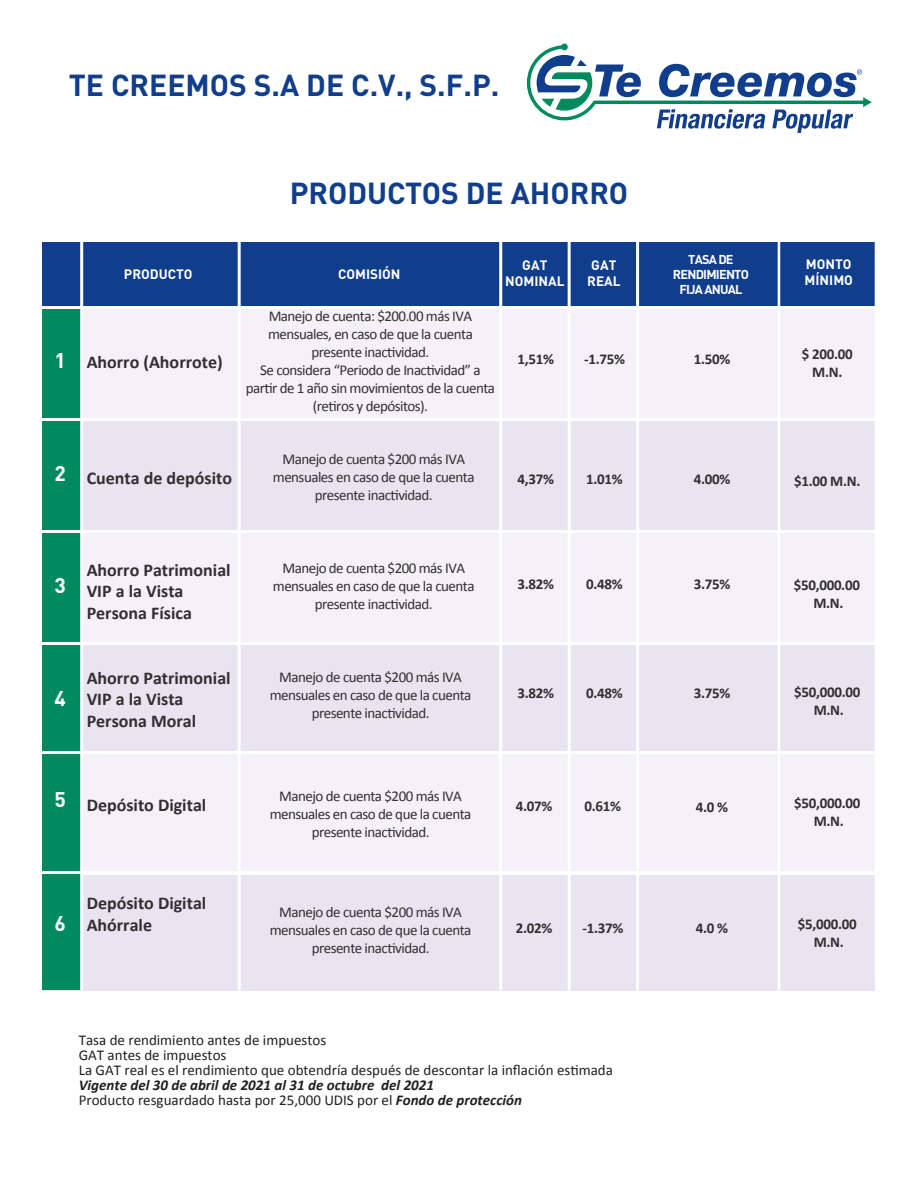
<style>
.page{position:relative;width:918px;height:1188px;background:#fff}
.page>*{position:absolute;margin:0;border:0;box-sizing:border-box;transform-origin:0 0}
.t1{font:700 30px "DIN";color:#103d8c}
.t2{font:700 21px "DIN";color:#fff}
.t3{font:700 18px/21.6px "Calibri";color:#312f30}
.t4{font:15px/18px "Calibri";letter-spacing:-.035em;color:#312f30;text-align:center}
.t5{font:700 15px/18px "Calibri";letter-spacing:-.02em;color:#312f30;text-align:center}
.t6{font:15px/15px "Calibri";color:#231f20}
.t7{font:italic 700 15px/15px "Calibri";color:#231f20}
.t8{font:700 13.5px/16.2px "DIN";color:#fff;text-align:center}
.t9{font:700 12.75px/15.3px "DIN";letter-spacing:-.06em;color:#fff;text-align:center}
.s1{font-weight:400;font-style:normal}
</style>
<div class="page">
<svg style="left:527px;top:43px;width:345px;height:90px"></svg>
<div style="left:42px;top:286px;width:834px;height:587px;background:#f5f1f8"></div>
<div style="left:42px;top:418px;width:832px;height:115px;background:#e8e5f1"></div>
<div style="left:42px;top:645px;width:832px;height:109px;background:#e8e5f1"></div>
<div style="left:42px;top:875px;width:832px;height:115px;background:#e8e5f1"></div>
<div style="left:42px;top:286px;width:40px;height:704px;background:#008a5e"></div>
<div style="left:42px;top:242px;width:834px;height:65px;background:#103d8c"></div>
<hr style="left:80px;top:191px;width:3px;height:799px;background:#fff">
<hr style="left:238px;top:191px;width:3px;height:799px;background:#fff">
<hr style="left:499px;top:191px;width:3px;height:799px;background:#fff">
<hr style="left:568px;top:191px;width:3px;height:799px;background:#fff">
<hr style="left:636px;top:191px;width:3px;height:799px;background:#fff">
<hr style="left:778px;top:191px;width:2px;height:799px;background:#fff">
<hr style="left:875px;top:191px;width:2px;height:786px;background:#fff">
<hr style="left:43px;top:306px;width:833px;height:3px;background:#fff">
<hr style="left:43px;top:418px;width:833px;height:3px;background:#fff">
<hr style="left:43px;top:530px;width:833px;height:3px;background:#fff">
<hr style="left:43px;top:642px;width:833px;height:3px;background:#fff">
<hr style="left:43px;top:751px;width:833px;height:2px;background:#fff">
<hr style="left:43px;top:871px;width:833px;height:3px;background:#fff">
<h1 class="t1" style="left:69px;top:66px;width:432px">TE CREEMOS S.A DE C.V., S.F.P.</h1>
<h1 class="t1" style="left:290px;top:174px;width:340px">PRODUCTOS DE AHORRO</h1>
<h2 class="t2" style="left:55px;top:347px;width:13px">1</h2>
<h2 class="t2" style="left:55px;top:460px;width:13px">2</h2>
<p class="t8" style="left:124px;top:265px;width:70px">PRODUCTO</p>
<p class="t8" style="left:338px;top:265px;width:64px">COMISIÓN</p>
<p class="t8" style="left:505px;top:256px;width:61px">GAT<br>NOMINAL</p>
<p class="t8" style="left:587px;top:256px;width:35px">GAT<br>REAL</p>
<p class="t9" style="left:673px;top:251px;width:78px">TASA DE<br>RENDIMIENTO<br>FIJA ANUAL</p>
<p class="t8" style="left:805px;top:255px;width:50px;text-align:left">MONTO<br>MÍNIMO</p>
<p class="t3" style="left:87px;top:351px;width:138px">Ahorro (Ahorrote)</p>
<p class="t3" style="left:87px;top:467px;width:147px">Cuenta de depósito</p>
<p class="t4" style="left:246px;top:306px;width:251px">Manejo de cuenta: $200.00 más IVA mensuales, en caso de que la cuenta presente inactividad.<br>Se considera “Periodo de Inactividad” a partir de 1 año sin movimientos de la cuenta (retiros y depósitos).</p>
<p class="t4" style="left:273px;top:449px;width:203px">Manejo de cuenta $200 más IVA mensuales en caso de que la cuenta presente inactividad.</p>
<p class="t5" style="left:518px;top:349px;width:38px">1,51%</p>
<p class="t5" style="left:518px;top:469px;width:38px">4,37%</p>
<p class="t5" style="left:584px;top:349px;width:42px">-1.75%</p>
<p class="t5" style="left:694px;top:349px;width:38px">1.50%</p>
<p class="t5" style="left:586px;top:469px;width:38px">1.01%</p>
<p class="t5" style="left:694px;top:469px;width:38px">4.00%</p>
<p class="t5" style="left:802px;top:345px;width:53px">$ 200.00<br>M.N.</p>
<p class="t5" style="left:794px;top:471px;width:68px">$1.00 M.N.</p>
<h2 class="t2" style="left:55px;top:572px;width:13px">3</h2>
<h2 class="t2" style="left:55px;top:685px;width:13px">4</h2>
<p class="t3" style="left:87px;top:558px;width:146px">Ahorro Patrimonial<br>VIP a la Vista<br>Persona Física</p>
<p class="t3" style="left:87px;top:666px;width:146px">Ahorro Patrimonial<br>VIP a la Vista<br>Persona Moral</p>
<p class="t4" style="left:273px;top:559px;width:203px">Manejo de cuenta $200 más IVA mensuales en caso de que la cuenta presente inactividad.</p>
<p class="t4" style="left:270px;top:668px;width:203px">Manejo de cuenta $200 más IVA mensuales en caso de que la cuenta presente inactividad.</p>
<p class="t5" style="left:517px;top:574px;width:38px">3.82%</p>
<p class="t5" style="left:586px;top:574px;width:38px">0.48%</p>
<p class="t5" style="left:694px;top:574px;width:38px">3.75%</p>
<p class="t5" style="left:517px;top:684px;width:38px">3.82%</p>
<p class="t5" style="left:586px;top:684px;width:38px">0.48%</p>
<p class="t5" style="left:694px;top:684px;width:38px">3.75%</p>
<p class="t5" style="left:794px;top:576px;width:68px">$50,000.00<br>M.N.</p>
<p class="t5" style="left:794px;top:683px;width:68px">$50,000.00<br>M.N.</p>
<h2 class="t2" style="left:55px;top:786px;width:13px">5</h2>
<p class="t3" style="left:87px;top:793px;width:121px">Depósito Digital</p>
<h2 class="t2" style="left:55px;top:910px;width:13px">6</h2>
<p class="t3" style="left:87px;top:892px;width:121px">Depósito Digital<br>Ahórrale</p>
<p class="t4" style="left:270px;top:787px;width:203px">Manejo de cuenta $200 más IVA mensuales en caso de que la cuenta presente inactividad.</p>
<p class="t4" style="left:270px;top:903px;width:203px">Manejo de cuenta $200 más IVA mensuales en caso de que la cuenta presente inactividad.</p>
<p class="t5" style="left:516px;top:797px;width:38px">4.07%</p>
<p class="t5" style="left:585px;top:797px;width:38px">0.61%</p>
<p class="t5" style="left:516px;top:918px;width:38px">2.02%</p>
<p class="t5" style="left:582px;top:918px;width:42px">-1.37%</p>
<p class="t5" style="left:696px;top:797px;width:34px">4.0 %</p>
<p class="t5" style="left:794px;top:793px;width:68px">$50,000.00<br>M.N.</p>
<p class="t5" style="left:696px;top:919px;width:34px">4.0 %</p>
<p class="t5" style="left:798px;top:915px;width:60px">$5,000.00<br>M.N.</p>
<p class="t6" style="left:79px;top:1032px;width:536px">Tasa de rendimiento antes de impuestos<br>GAT antes de impuestos<br>La GAT real es el rendimiento que obtendría después de descontar la inflación estimada</p>
<p class="t7" style="left:79px;top:1077px;width:445px">Vigente del 30 de abril de 2021 al 31 de octubre del 2021<br><span class="s1">Producto resguardado hasta por 25,000 UDIS por el</span> Fondo de protección</p>
</div>
